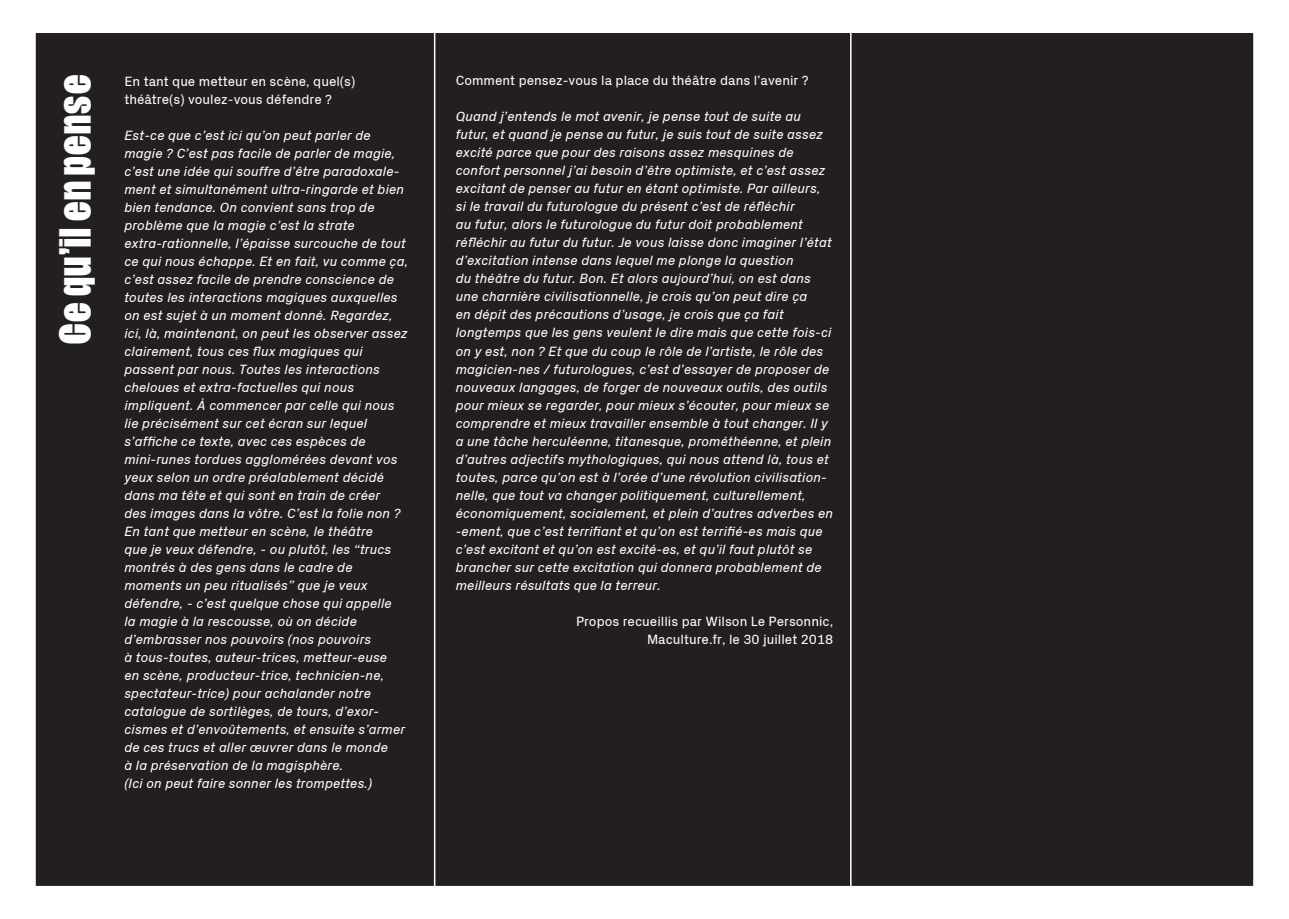
<style>
.page{position:relative;width:1289px;height:919px;background:#fff}
.page>*{position:absolute;margin:0;border:0;box-sizing:border-box;transform-origin:0 0}
.t1{font:45px "Git Sans";letter-spacing:.03em;color:#fff}
.t2{font:italic 13.5px/18px "Px Grotesk";color:#fff}
.t3{font:13.5px/18px "Px Grotesk";color:#fff}
</style>
<div class="page">
<div style="left:37px;top:34px;width:1215px;height:851px;background:#231f20"></div>
<hr style="left:850px;top:7px;width:1px;height:906px;background:#fff">
<hr style="left:434px;top:0;width:1px;height:906px;background:#fff">
<p class="t1" style="left:55px;top:344px;width:271px;rotate:-90deg">Ce qu'il en pense</p>
<p class="t3" style="left:124px;top:72px;width:232px">En tant que metteur en scène, quel(s) théâtre(s) voulez-vous défendre ?</p>
<p class="t2" style="left:124px;top:126px;width:285px">Est-ce que c’est ici qu’on peut parler de magie ? C’est pas facile de parler de magie, c’est une idée qui souffre d’être paradoxale&shy;ment et simultanément ultra-ringarde et bien bien tendance. On convient sans trop de problème que la magie c’est la strate extra-rationnelle, l’épaisse surcouche de tout ce qui nous échappe. Et en fait, vu comme ça, c’est assez facile de prendre conscience de toutes les interactions magiques auxquelles on est sujet à un moment donné. Regardez, ici, là, maintenant, on peut les observer assez clairement, tous ces flux magiques qui passent par nous. Toutes les interactions cheloues et extra-factuelles qui nous impliquent. À commencer par celle qui nous lie précisément sur cet écran sur lequel s’affiche ce texte, avec ces espèces de mini-runes tordues agglomérées devant vos yeux selon un ordre préalablement décidé dans ma tête et qui sont en train de créer<br>des images dans la vôtre. C’est la folie non ?<br>En tant que metteur en scène, le théâtre<br>que je veux défendre, - ou plutôt, les “trucs montrés à des gens dans le cadre de moments un peu ritualisés” que je veux défendre, - c’est quelque chose qui appelle<br>la magie à la rescousse, où on décide d’embrasser nos pouvoirs (nos pouvoirs<br>à tous-toutes, auteur-trices, metteur-euse<br>en scène, producteur-trice, technicien-ne, spectateur-trice) pour achalander notre catalogue de sortilèges, de tours, d’exor&shy;cismes et d’envoûtements, et ensuite s’armer de ces trucs et aller œuvrer dans le monde<br>à la préservation de la magisphère.<br>(Ici on peut faire sonner les trompettes.)</p>
<p class="t3" style="left:456px;top:71px;width:354px">Comment pensez-vous la place du théâtre dans l’avenir ?</p>
<p class="t2" style="left:456px;top:107px;width:379px">Quand j’entends le mot avenir, je pense tout de suite au futur, et quand je pense au futur, je suis tout de suite assez excité parce que pour des raisons assez mesquines de confort personnel j’ai besoin d’être optimiste, et c’est assez excitant de penser au futur en étant optimiste. Par ailleurs, si le travail du futurologue du présent c’est de réfléchir<br>au futur, alors le futurologue du futur doit probablement réfléchir au futur du futur. Je vous laisse donc imaginer l’état d’excitation intense dans lequel me plonge la question<br>du théâtre du futur. Bon. Et alors aujourd’hui, on est dans une charnière civilisationnelle, je crois qu’on peut dire ça<br>en dépit des précautions d’usage, je crois que ça fait longtemps que les gens veulent le dire mais que cette fois-ci on y est, non ? Et que du coup le rôle de l’artiste, le rôle des magicien-nes / futurologues, c’est d’essayer de proposer de nouveaux langages, de forger de nouveaux outils, des outils pour mieux se regarder, pour mieux s’écouter, pour mieux se comprendre et mieux travailler ensemble à tout changer. Il y a une tâche herculéenne, titanesque, prométhéenne, et plein d’autres adjectifs mythologiques, qui nous attend là, tous et toutes, parce qu’on est à l’orée d’une révolution civilisation&shy;nelle, que tout va changer politiquement, culturellement, économiquement, socialement, et plein d’autres adverbes en -ement, que c’est terrifiant et qu’on est terrifié-es mais que c’est excitant et qu’on est excité-es, et qu’il faut plutôt se brancher sur cette excitation qui donnera probablement de meilleurs résultats que la terreur.</p>
<p class="t3" style="left:576px;top:611px;width:259px">Propos recueillis par Wilson Le Personnic,</p>
<p class="t3" style="left:647px;top:629px;width:188px">Maculture.fr, le 30 juillet 2018</p>
</div>
